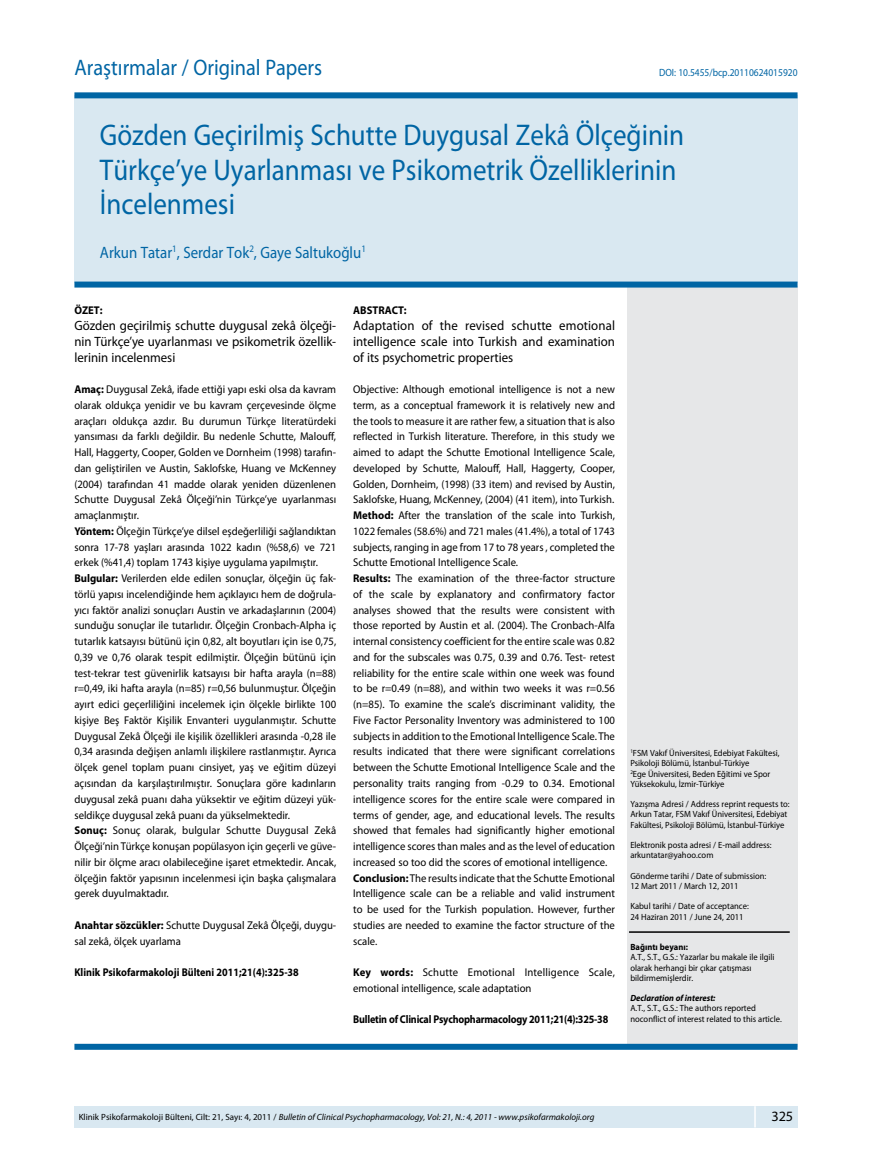
<style>
.page{position:relative;width:872px;height:1170px;background:#fff}
.page>*{position:absolute;margin:0;border:0;box-sizing:border-box;transform-origin:0 0}
.t1{font:30px/34.5px "Myriad Pro";color:#0065a4;scale:.9 1}
.t2{font:22.5px "Myriad Pro";color:#0065a4;scale:.9 1}
.t3{font:16.5px "Myriad Pro";color:#0065a4;scale:.9 1}
.t4{font:14.25px "Myriad Pro";color:#000}
.t5{font:13.5px/15.8px "Myriad Pro";color:#000;text-align:justify;scale:.95 1}
.t6{font:11.25px/15.8px "Myriad Pro";color:#000;scale:.95 1}
.t7{font:700 11.25px "Myriad Pro";letter-spacing:-.02em;color:#000;scale:.9 1}
.t8{font:700 11.25px "Myriad Pro";color:#000;scale:.9 1}
.t9{font:700 11.25px "Myriad Pro";color:#000;scale:.95 1}
.t10{font:10.5px "Myriad Pro";color:#0065a4;scale:.9 1}
.t11{font:9px/10.2px "Myriad Pro";color:#000;scale:.95 1}
.t12{font:italic 9px "Myriad Pro";color:#000}
.t13{font:italic 700 9px "Myriad Pro";color:#000;scale:.95 1}
.t14{font:700 9px "Myriad Pro";color:#000;scale:.95 1}
.s1{font-weight:700}
.s2{font-style:normal}
</style>
<div class="page">
<div style="left:74px;top:1106px;width:723px;height:21px;background:#d9e8f1"></div>
<svg style="left:754px;top:1106px;width:1px;height:21px"></svg>
<div style="left:74px;top:95px;width:723px;height:187px;background:#d9e8f1"></div>
<div style="left:627px;top:286px;width:170px;height:760px;background:#e6e7e8"></div>
<div style="left:74px;top:281px;width:723px;height:6px;background:#0065a4"></div>
<div style="left:74px;top:1043px;width:723px;height:6px;background:#0065a4"></div>
<div style="left:74px;top:92px;width:723px;height:6px;background:#0065a4"></div>
<hr style="left:629px;top:931px;width:160px;height:1px;background:#000">
<h2 class="t2" style="left:74px;top:54px;width:277px">Araştırmalar / Original Papers</h2>
<p class="t10" style="left:659px;top:66px;width:155px">DOI: 10.5455/bcp.20110624015920</p>
<h1 class="t1" style="left:100px;top:117px;width:651px">Gözden Geçirilmiş Schutte Duygusal Zekâ Ölçeğinin<br>Türkçe’ye Uyarlanması ve Psikometrik Özelliklerinin<br>İncelenmesi</h1>
<h3 class="t3" style="left:100px;top:242px;width:297px">Arkun Tatar<sup>1</sup>, Serdar Tok<sup>2</sup>, Gaye Saltukoğlu<sup>1</sup></h3>
<p class="t9" style="left:74px;top:303px;width:31px">ÖZET:</p>
<p class="t5" style="left:74px;top:317px;width:277px">Gözden geçirilmiş schutte duygusal zekâ ölçeği&shy;nin Türkçe’ye uyarlanması ve psikometrik özellik&shy;lerinin incelenmesi</p>
<p class="t6" style="left:74px;top:381px;width:277px"><span class="s1">Amaç:</span> Duygusal Zekâ, ifade ettiği yapı eski olsa da kavram olarak oldukça yenidir ve bu kavram çerçevesinde ölçme araçları oldukça azdır. Bu durumun Türkçe literatürdeki yansıması da farklı değildir. Bu nedenle Schutte, Malouff, Hall, Haggerty, Cooper, Golden ve Dornheim (1998) tarafın&shy;dan geliştirilen ve Austin, Saklofske, Huang ve McKenney (2004) tarafından 41 madde olarak yeniden düzenlenen Schutte Duygusal Zekâ Ölçeği’nin Türkçe’ye uyarlanması amaçlanmıştır.<br><span class="s1">Yöntem:</span> Ölçeğin Türkçe’ye dilsel eşdeğerliliği sağlandıktan sonra 17-78 yaşları arasında 1022 kadın (%58,6) ve 721 erkek (%41,4) toplam 1743 kişiye uygulama yapılmıştır.<br><span class="s1">Bulgular:</span> Verilerden elde edilen sonuçlar, ölçeğin üç fak&shy;törlü yapısı incelendiğinde hem açıklayıcı hem de doğrula&shy;yıcı faktör analizi sonuçları Austin ve arkadaşlarının (2004) sunduğu sonuçlar ile tutarlıdır. Ölçeğin Cronbach-Alpha iç tutarlık katsayısı bütünü için 0,82, alt boyutları için ise 0,75, 0,39 ve 0,76 olarak tespit edilmiştir. Ölçeğin bütünü için test-tekrar test güvenirlik katsayısı bir hafta arayla (n=88) r=0,49, iki hafta arayla (n=85) r=0,56 bulunmuştur. Ölçeğin ayırt edici geçerliliğini incelemek için ölçekle birlikte 100 kişiye Beş Faktör Kişilik Envanteri uygulanmıştır. Schutte Duygusal Zekâ Ölçeği ile kişilik özellikleri arasında -0,28 ile 0,34 arasında değişen anlamlı ilişkilere rastlanmıştır. Ayrıca ölçek genel toplam puanı cinsiyet, yaş ve eğitim düzeyi açısından da karşılaştırılmıştır. Sonuçlara göre kadınların duygusal zekâ puanı daha yüksektir ve eğitim düzeyi yük&shy;seldikçe duygusal zekâ puanı da yükselmektedir.<br><span class="s1">Sonuç:</span> Sonuç olarak, bulgular Schutte Duygusal Zekâ Ölçeği’nin Türkçe konuşan popülasyon için geçerli ve güve&shy;nilir bir ölçme aracı olabileceğine işaret etmektedir. Ancak, ölçeğin faktör yapısının incelenmesi için başka çalışmalara gerek duyulmaktadır.</p>
<p class="t6" style="left:74px;top:916px;width:277px"><span class="s1">Anahtar sözcükler:</span> Schutte Duygusal Zekâ Ölçeği, duygu&shy;sal zekâ, ölçek uyarlama</p>
<p class="t8" style="left:74px;top:964px;width:251px">Klinik Psikofarmakoloji Bülteni 2011;21(4):325-38</p>
<p class="t9" style="left:353px;top:303px;width:58px">ABSTRACT:</p>
<p class="t5" style="left:353px;top:317px;width:277px">Adaptation of the revised schutte emotional intelligence scale into Turkish and examination of its psychometric properties</p>
<p class="t6" style="left:353px;top:381px;width:277px">Objective: Although emotional intelligence is not a new term, as a conceptual framework it is relatively new and the tools to measure it are rather few, a situation that is also reflected in Turkish literature. Therefore, in this study we aimed to adapt the Schutte Emotional Intelligence Scale, developed by Schutte, Malouff, Hall, Haggerty, Cooper, Golden, Dornheim, (1998) (33 item) and revised by Austin, Saklofske, Huang, McKenney, (2004) (41 item), into Turkish.<br><span class="s1">Method:</span> After the translation of the scale into Turkish, 1022 females (58.6%) and 721 males (41.4%), a total of 1743 subjects, ranging in age from 17 to 78 years , completed the Schutte Emotional Intelligence Scale.<br><span class="s1">Results:</span> The examination of the three-factor structure of the scale by explanatory and confirmatory factor analyses showed that the results were consistent with those reported by Austin et al. (2004). The Cronbach-Alfa internal consistency coefficient for the entire scale was 0.82 and for the subscales was 0.75, 0.39 and 0.76. Test- retest reliability for the entire scale within one week was found to be r=0.49 (n=88), and within two weeks it was r=0.56 (n=85). To examine the scale’s discriminant validity, the Five Factor Personality Inventory was administered to 100 subjects in addition to the Emotional Intelligence Scale. The results indicated that there were significant correlations between the Schutte Emotional Intelligence Scale and the personality traits ranging from -0.29 to 0.34. Emotional intelligence scores for the entire scale were compared in terms of gender, age, and educational levels. The results showed that females had significantly higher emotional intelligence scores than males and as the level of education increased so too did the scores of emotional intelligence.<br><span class="s1">Conclusion:</span> The results indicate that the Schutte Emotional Intelligence scale can be a reliable and valid instrument to be used for the Turkish population. However, further studies are needed to examine the factor structure of the scale.</p>
<p class="t6" style="left:353px;top:964px;width:277px"><span class="s1">Key words:</span> Schutte Emotional Intelligence Scale, emotional intelligence, scale adaptation</p>
<p class="t7" style="left:353px;top:1012px;width:285px">Bulletin of Clinical Psychopharmacology 2011;21(4):325-38</p>
<p class="t11" style="left:630px;top:748px;width:158px"><sup>1</sup>FSM Vakıf Üniversitesi, Edebiyat Fakültesi, Psikoloji Bölümü, İstanbul-Türkiye<br><sup>2</sup>Ege Üniversitesi, Beden Eğitimi ve Spor Yüksekokulu, İzmir-Türkiye</p>
<p class="t11" style="left:630px;top:799px;width:169px">Yazışma Adresi / Address reprint requests to:<br>Arkun Tatar, FSM Vakıf Üniversitesi, Edebiyat<br>Fakültesi, Psikoloji Bölümü, İstanbul-Türkiye</p>
<p class="t11" style="left:630px;top:839px;width:150px">Elektronik posta adresi / E-mail address: arkuntatar@yahoo.com</p>
<p class="t11" style="left:630px;top:870px;width:145px">Gönderme tarihi / Date of submission:<br>12 Mart 2011 / March 12, 2011</p>
<p class="t11" style="left:630px;top:901px;width:126px">Kabul tarihi / Date of acceptance:<br>24 Haziran 2011 / June 24, 2011</p>
<p class="t14" style="left:630px;top:941px;width:62px">Bağıntı beyanı:</p>
<p class="t11" style="left:630px;top:952px;width:153px">A.T., S.T., G.S.: Yazarlar bu makale ile ilgili olarak herhangi bir çıkar çatışması bildirmemişlerdir.</p>
<p class="t13" style="left:630px;top:992px;width:91px">Declaration of interest:</p>
<p class="t11" style="left:630px;top:1003px;width:161px">A.T., S.T., G.S.: The authors reported noconflict of interest related to this article.</p>
<p class="t12" style="left:79px;top:1111px;width:517px"><span class="s2">Klinik Psikofarmakoloji Bülteni, Cilt: 21, Sayı: 4, 2011 /</span> Bulletin of Clinical Psychopharmacology, Vol: 21, N.: 4, 2011 - www.psikofarmakoloji.org</p>
<p class="t4" style="left:771px;top:1107px;width:23px">325</p>
</div>
